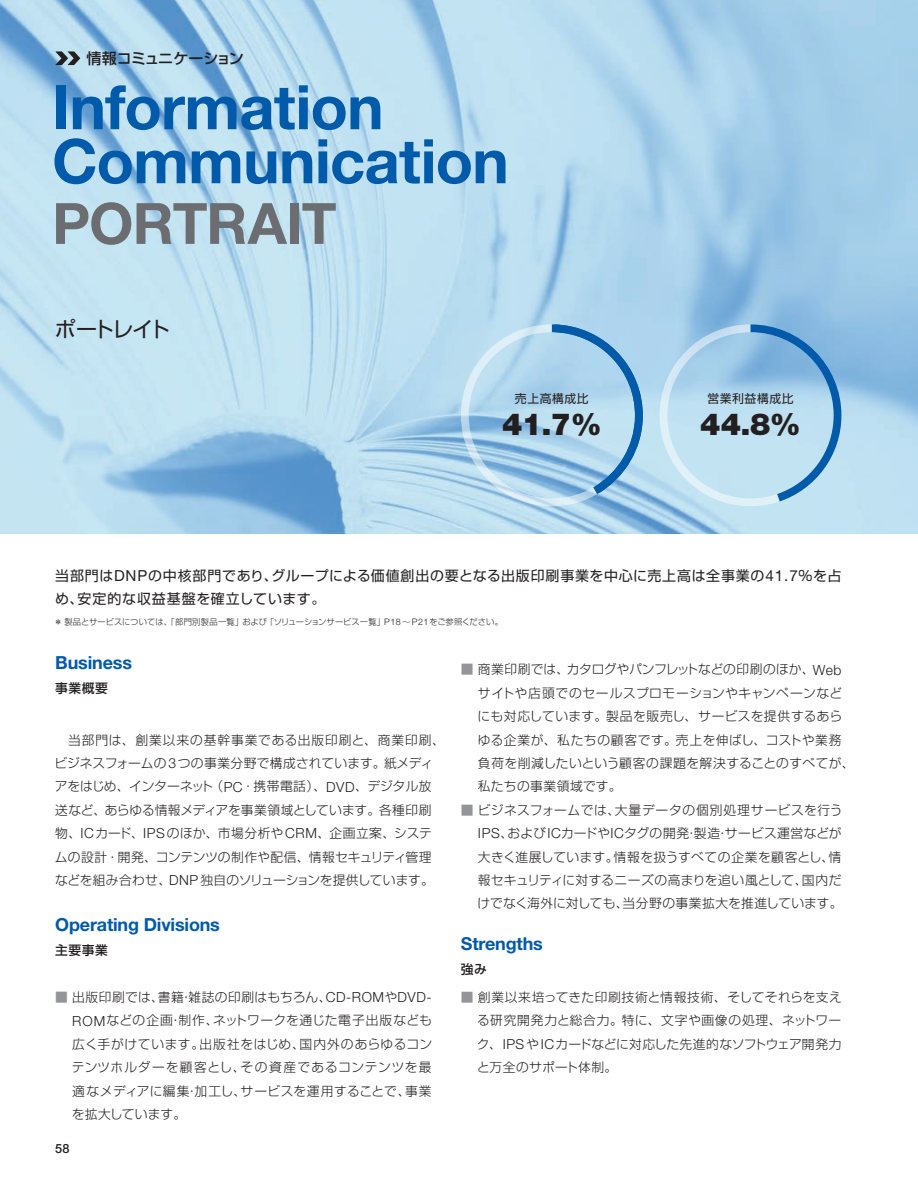
<style>
.page{position:relative;width:918px;height:1188px;background:#fff}
.page>*{position:absolute;margin:0;border:0;box-sizing:border-box;transform-origin:0 0}
.t1{font:700 61.5px/54px "Helvetica Neue";letter-spacing:-.01em;color:#015aaa}
.t2{font:700 57px "Helvetica Neue";letter-spacing:-.02em;color:#6c6d70}
.t3{font:900 30.45px "Helvetica Neue";color:#231f20}
.t4{font:21px "Shin Go Pro";letter-spacing:-.08em;color:#231f20}
.t5{font:700 18px "Helvetica Neue";letter-spacing:-.01em;color:#015aaa}
.t6{font:700 17.85px "Helvetica Neue";letter-spacing:-.01em;color:#015aaa}
.t7{font:500 15px "Shin Go Pro";letter-spacing:-.025em;color:#231f20}
.t8{font:13.95px/23.4px "Shin Go Pro";letter-spacing:.06em;color:#231f20}
.t9{font:300 12.75px/23.4px "Shin Go Pro";letter-spacing:.02em;color:#231f20}
.t10{font:500 12.75px "Shin Go Pro";letter-spacing:.04em;color:#231f20}
.t11{font:500 12.75px "Helvetica Neue";color:#231f20}
.t12{font:300 12.6px/23.4px "Shin Go Pro";letter-spacing:.01em;color:#231f20;text-align:justify}
.t13{font:11.85px "Shin Go Pro";letter-spacing:.05em;color:#231f20}
.t14{font:300 8.25px "Shin Go Pro";color:#231f20}
.s1{font-family:"Helvetica Neue";font-size:15.15px}
.s2{font-family:"Helvetica Neue";font-size:9px}
.s3{font-family:"Helvetica Neue";font-size:13.95px}
.s4{color:#939598}
.s5{font-family:"Helvetica Neue";font-size:13.8px}
</style>
<div class="page">
<img style="left:0;top:0;width:918px;height:534px">
<svg style="left:55px;top:51px;width:25px;height:14px"></svg>
<svg style="left:461px;top:324px;width:183px;height:182px;background:#a5cde8"></svg>
<svg style="left:660px;top:324px;width:181px;height:182px;background:#a8d0e9"></svg>
<p class="t7" style="left:86px;top:46px;width:159px">情報コミュニケーション</p>
<h1 class="t1" style="left:52px;top:79px;width:458px">Information<br>Communication</h1>
<h2 class="t2" style="left:52px;top:188px;width:286px">PORTRAIT</h2>
<h3 class="t4" style="left:55px;top:312px;width:117px">ポートレイト</h3>
<p class="t13" style="left:515px;top:389px;width:75px">売上高構成比</p>
<h3 class="t3" style="left:502px;top:406px;width:101px">41.7%</h3>
<p class="t13" style="left:707px;top:389px;width:88px">営業利益構成比</p>
<h3 class="t3" style="left:700px;top:406px;width:102px">44.8%</h3>
<p class="t8" style="left:55px;top:562px;width:788px">当部門は<span class="s1">DNP</span>の中核部門であり、グループによる価値創出の要となる出版印刷事業を中心に売上高は全事業の<span class="s1">41.7</span>％を占め、安定的な収益基盤を確立しています。</p>
<p class="t14" style="left:54px;top:615px;width:450px">＊製品とサービスについては、「部門別製品一覧」および「ソリューションサービス一覧」<span class="s2">P18</span>～<span class="s2">P21</span>をご参照ください。</p>
<h3 class="t5" style="left:55px;top:652px;width:78px">Business</h3>
<p class="t10" style="left:55px;top:678px;width:54px">事業概要</p>
<p class="t9" style="left:55px;top:726px;width:392px;text-indent:13px">当部門は、創業以来の基幹事業である出版印刷と、商業印刷、ビジネスフォームの<span class="s3">3</span>つの事業分野で構成されています。紙メディアをはじめ、インターネット（<span class="s3">PC</span>・携帯電話）、<span class="s3">DVD</span>、デジタル放送など、あらゆる情報メディアを事業領域としています。各種印刷物、<span class="s3">IC</span>カード、<span class="s3">IPS</span>のほか、市場分析や<span class="s3">CRM</span>、企画立案、システムの設計・開発、コンテンツの制作や配信、情報セキュリティ管理などを組み合わせ、<span class="s3">DNP</span>独自のソリューションを提供しています。</p>
<h3 class="t5" style="left:55px;top:914px;width:166px">Operating Divisions</h3>
<p class="t10" style="left:55px;top:940px;width:54px">主要事業</p>
<p class="t9" style="left:72px;top:984px;width:362px;text-align:justify;text-indent:-17px"><span class="s4">■</span> 出版印刷では、書籍・雑誌の印刷はもちろん、<span class="s3">CD-ROM</span>や<span class="s3">DVD-ROM</span>などの企画・制作、ネットワークを通じた電子出版なども広く手がけています。出版社をはじめ、国内外のあらゆるコンテンツホルダーを顧客とし、その資産であるコンテンツを最適なメディアに編集・加工し、サービスを運用することで、事業を拡大しています。</p>
<p class="t11" style="left:55px;top:1141px;width:16px">58</p>
<p class="t9" style="left:477px;top:656px;width:379px;text-indent:-17px"><span class="s4">■</span> 商業印刷では、カタログやパンフレットなどの印刷のほか、<span class="s3">Web</span>サイトや店頭でのセールスプロモーションやキャンペーンなどにも対応しています。製品を販売し、サービスを提供するあらゆる企業が、私たちの顧客です。売上を伸ばし、コストや業務負荷を削減したいという顧客の課題を解決することのすべてが、私たちの事業領域です。</p>
<p class="t9" style="left:477px;top:797px;width:367px;text-align:justify;text-indent:-16px"><span class="s4">■</span> ビジネスフォームでは、大量データの個別処理サービスを行う<span class="s3">IPS</span>、および<span class="s3">IC</span>カードや<span class="s3">IC</span>タグの開発・製造・サービス運営などが大きく進展しています。情報を扱うすべての企業を顧客とし、情報セキュリティに対するニーズの高まりを追い風として、国内だけでなく海外に対しても、当分野の事業拡大を推進しています。</p>
<h3 class="t6" style="left:461px;top:933px;width:83px">Strengths</h3>
<p class="t10" style="left:461px;top:959px;width:28px">強み</p>
<p class="t12" style="left:477px;top:984px;width:366px;text-indent:-16px"><span class="s4">■</span> 創業以来培ってきた印刷技術と情報技術、そしてそれらを支える研究開発力と総合力。特に、文字や画像の処理、ネットワーク、<span class="s5">IPS</span>や<span class="s5">IC</span>カードなどに対応した先進的なソフトウェア開発力と万全のサポート体制。</p>
</div>
